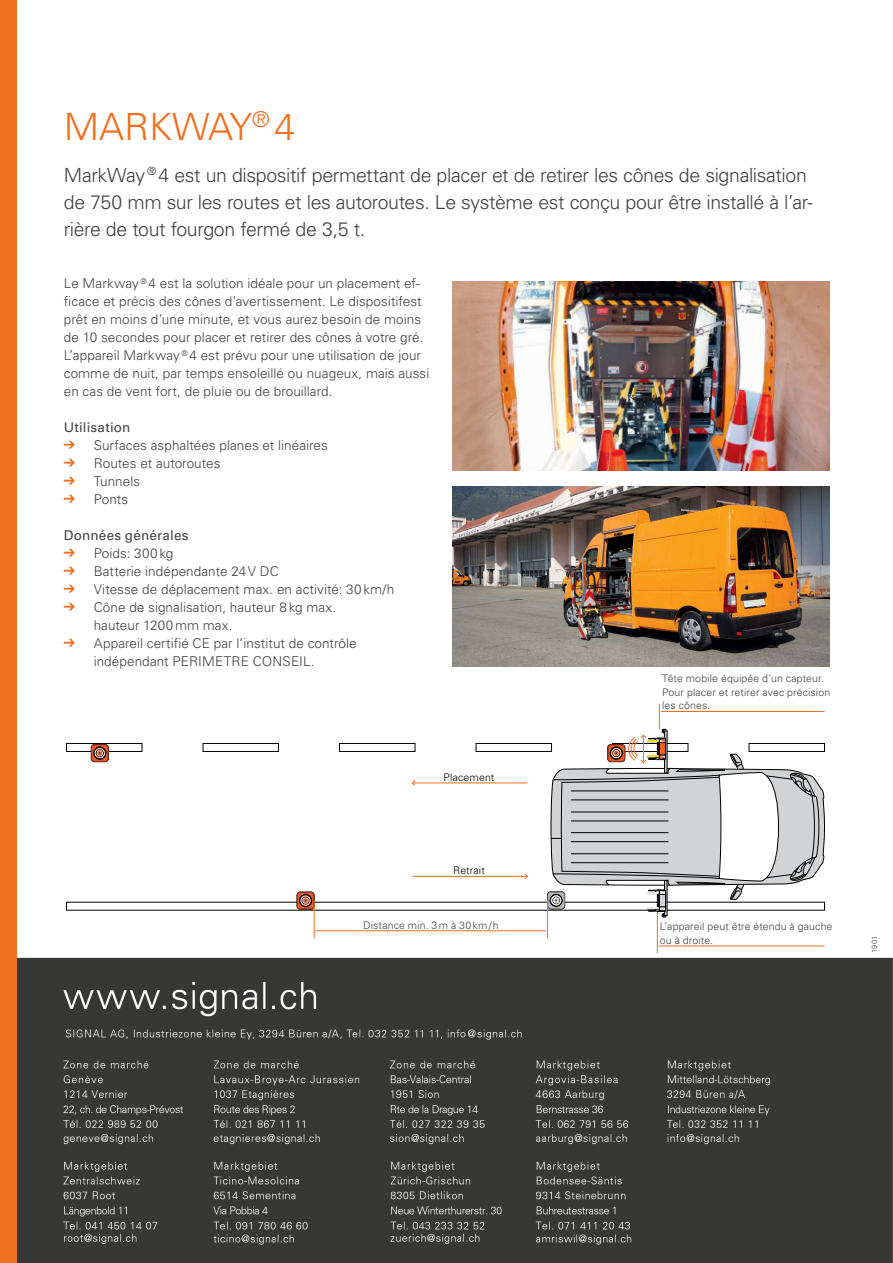
<style>
.page{position:relative;width:893px;height:1263px;background:#fff}
.page>*{position:absolute;margin:0;border:0;box-sizing:border-box;transform-origin:0 0}
.t1{font:300 37.5px "Univers LT Std";color:#f36f21}
.t2{font:300 19.5px/27px "Univers LT Std";letter-spacing:-.02em;color:#414042}
.t3{font:300 13.5px/18px "Univers LT Std";letter-spacing:.005em;color:#414042}
.t4{font:13.5px "Univers LT Std";letter-spacing:.01em;color:#414042}
.t5{font:300 10.5px/13.5px "Univers LT Std";letter-spacing:.015em;color:#414042}
.t6{font:300 10.5px "Univers LT Std";letter-spacing:.015em;color:#000}
.t7{font:300 7.5px "Univers LT Std";color:#414042}
</style>
<div class="page">
<img style="left:17px;top:703px;width:876px;height:560px">
<div style="left:67px;top:902px;width:757px;height:8px;background:#fff"></div>
<div style="left:476px;top:743px;width:75px;height:8px;background:#fff"></div>
<div style="left:476px;top:743px;width:76px;height:9px;border:1px solid #000"></div>
<div style="left:339px;top:743px;width:76px;height:8px;background:#fff"></div>
<div style="left:339px;top:743px;width:76px;height:9px;border:1px solid #000"></div>
<div style="left:203px;top:743px;width:75px;height:8px;background:#fff"></div>
<div style="left:203px;top:743px;width:76px;height:9px;border:1px solid #000"></div>
<div style="left:67px;top:743px;width:75px;height:8px;background:#fff"></div>
<div style="left:66px;top:743px;width:76px;height:9px;border:1px solid #000"></div>
<div style="left:91px;top:744px;width:18px;height:18px;border:1px solid #000;border-radius:3px"></div>
<div style="left:91px;top:745px;width:17px;height:16px;border:1px solid #a03b24;border-radius:3px"></div>
<svg style="left:92px;top:745px;width:16px;height:16px"></svg>
<div style="left:297px;top:892px;width:17px;height:17px;border:1px solid #a03b24;border-radius:3px"></div>
<svg style="left:298px;top:893px;width:16px;height:16px"></svg>
<hr style="left:412px;top:876px;width:115px;height:1px;background:#f36f21">
<svg style="left:524px;top:873px;width:5px;height:7px"></svg>
<hr style="left:412px;top:782px;width:115px;height:1px;background:#f36f21">
<svg style="left:411px;top:779px;width:5px;height:7px"></svg>
<div style="left:547px;top:892px;width:18px;height:17px;border:1px solid #000;border-radius:3px"></div>
<div style="left:548px;top:892px;width:17px;height:17px;border:1px solid #808285;border-radius:3px"></div>
<hr style="left:316px;top:930px;width:230px;height:1px;background:#f36f21">
<hr style="left:547px;top:900px;width:1px;height:38px;background:#f36f21">
<hr style="left:314px;top:900px;width:1px;height:38px;background:#f36f21">
<hr style="left:659px;top:946px;width:165px;height:1px;background:#f36f21">
<hr style="left:657px;top:911px;width:1px;height:41px;background:#f36f21">
<svg style="left:549px;top:704px;width:276px;height:213px"></svg>
<div style="left:0;top:0;width:17px;height:1263px;background:#f36f21"></div>
<svg style="left:64px;top:441px;width:11px;height:8px"></svg>
<svg style="left:64px;top:459px;width:11px;height:8px"></svg>
<svg style="left:64px;top:477px;width:11px;height:8px"></svg>
<svg style="left:64px;top:495px;width:11px;height:8px"></svg>
<svg style="left:64px;top:549px;width:11px;height:8px"></svg>
<svg style="left:64px;top:567px;width:11px;height:8px"></svg>
<svg style="left:64px;top:585px;width:11px;height:8px"></svg>
<svg style="left:64px;top:603px;width:11px;height:8px"></svg>
<svg style="left:64px;top:639px;width:11px;height:8px"></svg>
<img style="left:453px;top:281px;width:376px;height:190px">
<img style="left:453px;top:486px;width:376px;height:180px">
<h1 class="t1" style="left:64px;top:104px;width:233px">MARKWAY<sup>®</sup> 4</h1>
<h2 class="t2" style="left:64px;top:161px;width:751px">MarkWay <sup>®</sup> 4 est un dispositif permettant de placer et de retirer les cônes de signalisation de 750 mm sur les routes et les autoroutes. Le système est conçu pour être installé à l’ar&shy;rière de tout fourgon fermé de 3,5 t.</h2>
<p class="t3" style="left:64px;top:274px;width:367px">Le Markway <sup>®</sup> 4 est la solution idéale pour un placement ef&shy;ficace et précis des cônes d’avertissement. Le dispositifest prêt en moins d’une minute, et vous aurez besoin de moins de 10 secondes pour placer et retirer des cônes à votre gré.<br>L’appareil Markway <sup>®</sup> 4 est prévu pour une utilisation de jour comme de nuit, par temps ensoleillé ou nuageux, mais aussi en cas de vent fort, de pluie ou de brouillard.</p>
<p class="t4" style="left:64px;top:419px;width:68px">Utilisation</p>
<p class="t3" style="left:94px;top:436px;width:236px">Surfaces asphaltées planes et linéaires<br>Routes et autoroutes<br>Tunnels<br>Ponts</p>
<p class="t4" style="left:64px;top:527px;width:126px">Données générales</p>
<p class="t3" style="left:94px;top:544px;width:302px">Poids: 300kg<br>Batterie indépendante 24V DC<br>Vitesse de déplacement max. en activité: 30km/h Cône de signalisation, hauteur 8kg max.<br>hauteur 1200mm max.<br>Appareil certifié CE par l’institut de contrôle indépendant PERIMETRE CONSEIL.</p>
<p class="t6" style="left:444px;top:771px;width:52px">Placement</p>
<p class="t6" style="left:453px;top:864px;width:33px">Retrait</p>
<p class="t5" style="left:363px;top:919px;width:137px">Distance min. 3m à 30km/h</p>
<p class="t5" style="left:662px;top:672px;width:170px">Tête mobile équipée d’un capteur.<br>Pour placer et retirer avec précision les cônes.</p>
<p class="t5" style="left:660px;top:919px;width:174px">L’appareil peut être étendu à gauche ou à droite.</p>
<p class="t7" style="left:870px;top:952px;width:18px;rotate:-90deg">1901</p>
</div>
